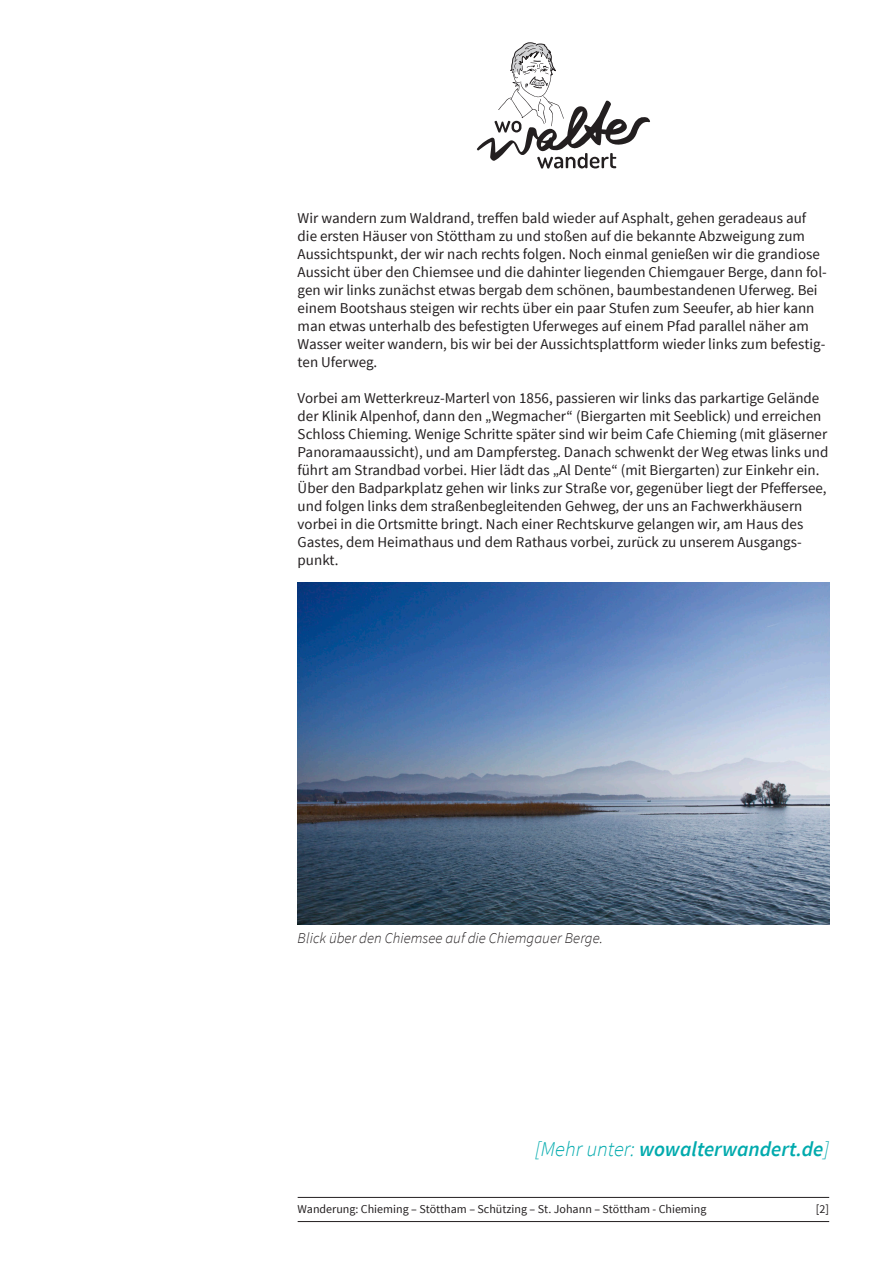
<style>
.page{position:relative;width:893px;height:1263px;background:#fff}
.page>*{position:absolute;margin:0;border:0;box-sizing:border-box;transform-origin:0 0}
.t1{font:italic 600 21px "Source Sans Pro";color:#00aaad}
.t2{font:15px/18px "Source Sans Pro";color:#231f20}
.t3{font:italic 300 15px "Source Sans Pro";color:#231f20}
.t4{font:12px "Source Sans Pro";color:#231f20}
.s1{font-weight:300}
</style>
<div class="page">
<svg style="left:477px;top:43px;width:173px;height:126px"></svg>
<hr style="left:298px;top:1197px;width:531px;height:1px;background:#231f20">
<hr style="left:298px;top:1221px;width:531px;height:1px;background:#231f20">
<img style="left:298px;top:583px;width:531px;height:342px">
<p class="t2" style="left:298px;top:209px;width:531px">Wir wandern zum Waldrand, treffen bald wieder auf Asphalt, gehen geradeaus auf die ersten Häuser von Stöttham zu und stoßen auf die bekannte Abzweigung zum Aussichtspunkt, der wir nach rechts folgen. Noch einmal genießen wir die grandiose Aussicht über den Chiemsee und die dahinter liegenden Chiemgauer Berge, dann fol&shy;gen wir links zunächst etwas bergab dem schönen, baumbestandenen Uferweg. Bei einem Bootshaus steigen wir rechts über ein paar Stufen zum Seeufer, ab hier kann man etwas unterhalb des befestigten Uferweges auf einem Pfad parallel näher am Wasser weiter wandern, bis wir bei der Aussichtsplattform wieder links zum befestig&shy;ten Uferweg.</p>
<p class="t2" style="left:298px;top:389px;width:532px">Vorbei am Wetterkreuz-Marterl von 1856, passieren wir links das parkartige Gelände der Klinik Alpenhof, dann den „Wegmacher“ (Biergarten mit Seeblick) und erreichen Schloss Chieming. Wenige Schritte später sind wir beim Cafe Chieming (mit gläserner Panoramaaussicht), und am Dampfersteg. Danach schwenkt der Weg etwas links und führt am Strandbad vorbei. Hier lädt das „Al Dente“ (mit Biergarten) zur Einkehr ein.<br>Über den Badparkplatz gehen wir links zur Straße vor, gegenüber liegt der Pfeffersee, und folgen links dem straßenbegleitenden Gehweg, der uns an Fachwerkhäusern vorbei in die Ortsmitte bringt. Nach einer Rechtskurve gelangen wir, am Haus des Gastes, dem Heimathaus und dem Rathaus vorbei, zurück zu unserem Ausgangs&shy;punkt.</p>
<p class="t3" style="left:298px;top:928px;width:307px">Blick über den Chiemsee auf die Chiemgauer Berge.</p>
<h1 class="t1" style="left:535px;top:1136px;width:295px"><span class="s1">[Mehr unter:</span> wowalterwandert.de<span class="s1">]</span></h1>
<p class="t4" style="left:298px;top:1201px;width:410px">Wanderung: Chieming – Stöttham – Schützing – St. Johann – Stöttham - Chieming</p>
<p class="t4" style="left:816px;top:1201px;width:15px">[2]</p>
</div>
